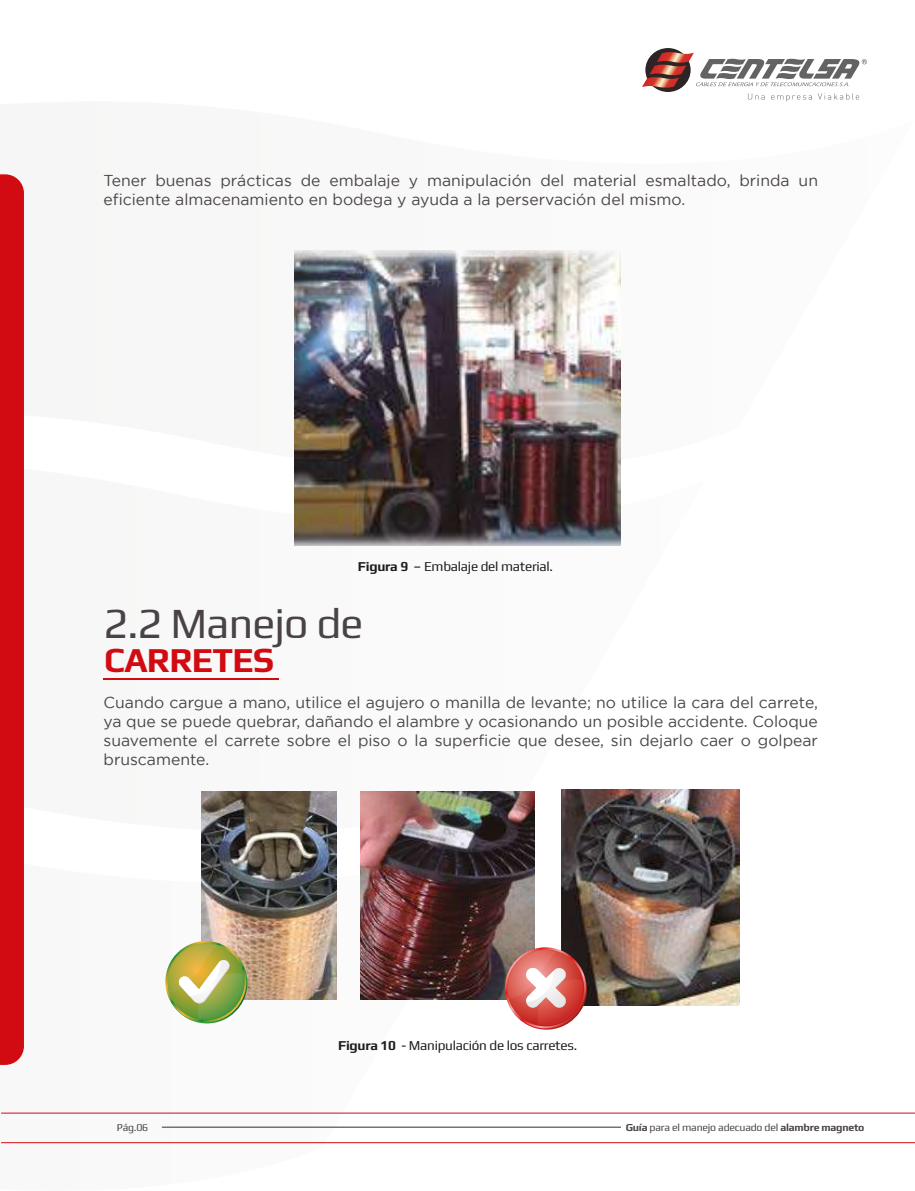
<style>
.page{position:relative;width:915px;height:1191px;background:#fff}
.page>*{position:absolute;margin:0;border:0;box-sizing:border-box;transform-origin:0 0}
.t1{font:42.75px "Play";letter-spacing:-.02em;color:#494346}
.t2{font:700 34.8px "Play";letter-spacing:-.02em;color:#d20a11}
.t3{font:15.75px/18.9px "Gotham";color:#494346}
.t4{font:13.5px "Play";letter-spacing:-.02em;color:#1d1d1b}
.t5{font:10.5px "Play";letter-spacing:-.02em;color:#494346}
.s1{font-weight:700}
</style>
<div class="page">
<svg style="left:1px;top:838px;width:498px;height:306px"></svg>
<hr style="left:1px;top:1142px;width:913px;height:1px;background:#d20a11">
<hr style="left:1px;top:1112px;width:913px;height:1px;background:#d20a11">
<hr style="left:162px;top:1126px;width:458px;height:1px;background:#494346">
<img style="left:295px;top:250px;width:325px;height:295px">
<div style="left:645px;top:48px;width:45px;height:44px;background:#2d2426;border-radius:50%"></div>
<svg style="left:642px;top:52px;width:224px;height:49px"></svg>
<div style="left:0;top:174px;width:24px;height:891px;background:#d20a11"></div>
<hr style="left:103px;top:677px;width:175px;height:2px;background:#d20a11">
<img style="left:202px;top:791px;width:134px;height:208px">
<img style="left:360px;top:791px;width:174px;height:208px">
<img style="left:561px;top:789px;width:178px;height:216px">
<svg style="left:505px;top:947px;width:81px;height:81px"></svg>
<svg style="left:508px;top:950px;width:75px;height:75px"></svg>
<svg style="left:165px;top:941px;width:81px;height:81px"></svg>
<svg style="left:168px;top:944px;width:75px;height:75px"></svg>
<p class="t3" style="left:103px;top:171px;width:715px">Tener buenas prácticas de embalaje y manipulación del material esmaltado, brinda un eficiente almacenamiento en bodega y ayuda a la perservación del mismo.</p>
<p class="t4" style="left:358px;top:557px;width:196px"><span class="s1">Figura 9</span> – Embalaje del material.</p>
<h1 class="t1" style="left:103px;top:593px;width:261px">2.2 Manejo de</h1>
<h2 class="t2" style="left:104px;top:635px;width:171px">CARRETES</h2>
<p class="t3" style="left:103px;top:693px;width:715px;text-align:justify">Cuando cargue a mano, utilice el agujero o manilla de levante; no utilice la cara del carrete, ya que se puede quebrar, dañando el alambre y ocasionando un posible accidente. Coloque suavemente el carrete sobre el piso o la superficie que desee, sin dejarlo caer o golpear bruscamente.</p>
<p class="t5" style="left:117px;top:1120px;width:33px">Pág.06</p>
<p class="t4" style="left:338px;top:1036px;width:240px"><span class="s1">Figura 10</span> - Manipulación de los carretes.</p>
<p class="t5" style="left:625px;top:1120px;width:240px"><span class="s1">Guía</span> para el manejo adecuado del <span class="s1">alambre magneto</span></p>
</div>
